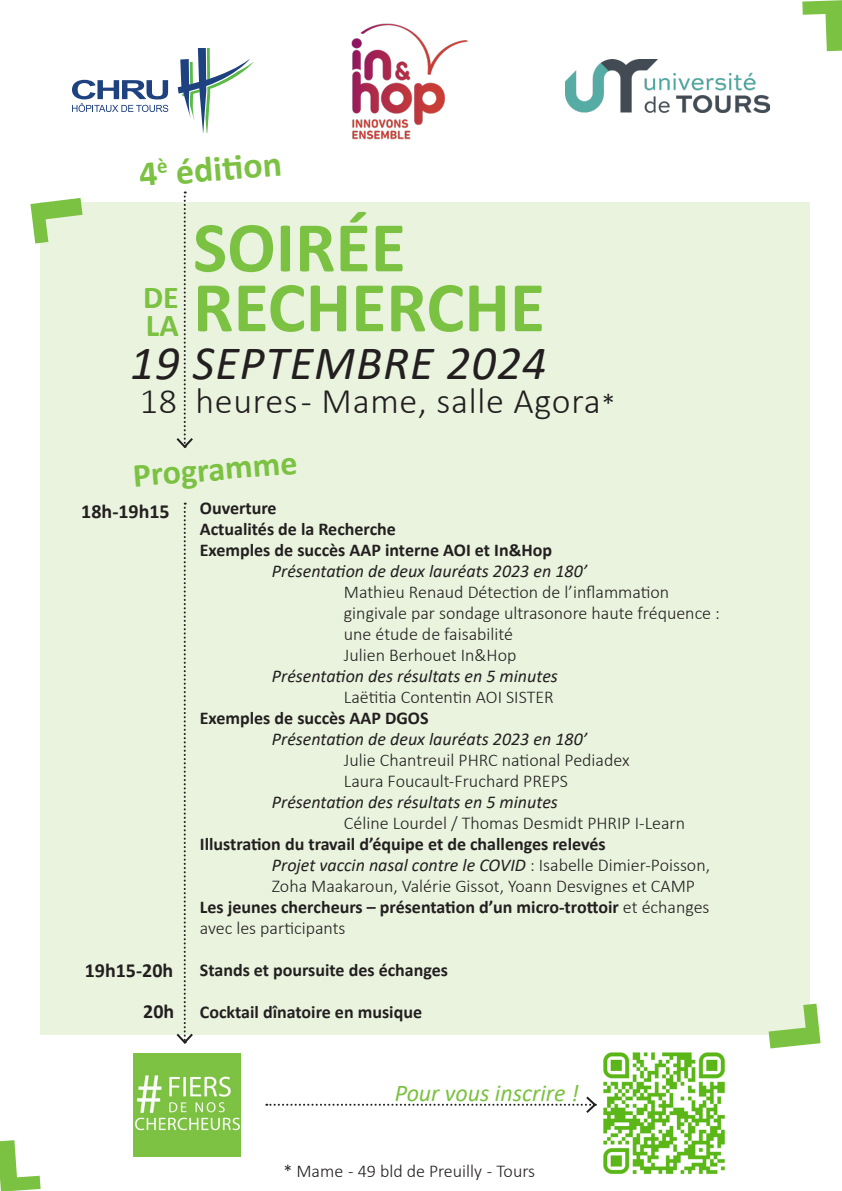
<style>
.page{position:relative;width:842px;height:1191px;background:#fff}
.page>*{position:absolute;margin:0;border:0;box-sizing:border-box;transform-origin:0 0}
.t1{font:700 72px "Calibri";color:#7bc142}
.t2{font:italic 48px "Calibri";letter-spacing:.02em;color:#231f20}
.t3{font:300 36px "Calibri";letter-spacing:.02em;color:#231f20}
.t4{font:700 36px "Calibri";color:#7bc142}
.t5{font:700 34px "Calibri";color:#7bc142}
.t6{font:700 32px "Calibri";color:#7bc142}
.t7{font:italic 24px "Calibri";color:#7bc142}
.t8{font:700 20px "Calibri";color:#231f20}
.t9{font:300 18px "Calibri";color:#231f20}
.t10{font:700 18px "Calibri";color:#231f20}
.t11{font:italic 18px "Calibri";color:#231f20}
.s1{font-size:28px}
.s2{font-weight:300;font-style:normal}
.s3{font-weight:300}
</style>
<div class="page">
<div style="left:41px;top:203px;width:769px;height:832px;background:#e9f3de"></div>
<svg style="left:178px;top:48px;width:76px;height:84px"></svg>
<svg style="left:72px;top:80px;width:96px;height:32px"></svg>
<img style="left:566px;top:59px;width:204px;height:53px">
<img style="left:351px;top:23px;width:117px;height:117px">
<svg style="left:174px;top:191px;width:21px;height:257px"></svg>
<img style="left:133px;top:1053px;width:108px;height:104px">
<svg style="left:176px;top:502px;width:17px;height:542px"></svg>
<img style="left:603px;top:1052px;width:122px;height:123px">
<svg style="left:266px;top:1096px;width:331px;height:17px"></svg>
<svg style="left:40px;top:202px;width:45px;height:41px"></svg>
<p class="t4" style="left:174px;top:147px;width:108px;rotate:-5deg">éditi on</p>
<p class="t6" style="left:143px;top:274px;width:37px">DE</p>
<p class="t6" style="left:146px;top:302px;width:34px">LA</p>
<p class="t1" style="left:193px;top:196px;width:214px">SOIRÉE</p>
<p class="t1" style="left:193px;top:256px;width:353px">RECHERCHE</p>
<p class="t2" style="left:130px;top:329px;width:418px">19 SEPTEMBRE 2024</p>
<p class="t3" style="left:140px;top:379px;width:477px">18 heures - Mame, salle Agora<span class="s1">*</span></p>
<p class="t5" style="left:131px;top:451px;width:166px;rotate:-4deg">Programme</p>
<p class="t8" style="left:81px;top:497px;width:90px">18h-19h15</p>
<p class="t8" style="left:85px;top:956px;width:90px">19h15-20h</p>
<p class="t8" style="left:143px;top:997px;width:32px">20h</p>
<p class="t10" style="left:200px;top:495px;width:78px">Ouverture</p>
<p class="t10" style="left:200px;top:516px;width:198px">Actualités de la Recherche</p>
<p class="t10" style="left:200px;top:537px;width:354px">Exemples de succès AAP interne AOI et In&amp;Hop</p>
<p class="t11" style="left:272px;top:558px;width:317px">Présentation de deux lauréats 2023 en 180’</p>
<p class="t9" style="left:344px;top:581px;width:327px">Mathieu Renaud Détection de l’inflammation</p>
<p class="t9" style="left:344px;top:602px;width:378px">gingivale par sondage ultrasonore haute fréquence :</p>
<p class="t9" style="left:344px;top:623px;width:171px">une étude de faisabilité</p>
<p class="t9" style="left:344px;top:644px;width:174px">Julien Berhouet In&amp;Hop</p>
<p class="t11" style="left:272px;top:663px;width:288px">Présentation des résultats en 5 minutes</p>
<p class="t9" style="left:344px;top:686px;width:211px">Laëtitia Contentin AOI SISTER</p>
<p class="t10" style="left:200px;top:705px;width:230px">Exemples de succès AAP DGOS</p>
<p class="t11" style="left:272px;top:726px;width:317px">Présentation de deux lauréats 2023 en 180’</p>
<p class="t9" style="left:344px;top:749px;width:287px">Julie Chantreuil PHRC national Pediadex</p>
<p class="t9" style="left:344px;top:770px;width:226px">Laura Foucault-Fruchard PREPS</p>
<p class="t11" style="left:272px;top:789px;width:288px">Présentation des résultats en 5 minutes</p>
<p class="t9" style="left:344px;top:812px;width:343px">Céline Lourdel / Thomas Desmidt PHRIP I-Learn</p>
<p class="t10" style="left:200px;top:831px;width:407px">Illustration du travail d’équipe et de challenges relevés</p>
<p class="t11" style="left:272px;top:852px;width:440px">Projet vaccin nasal contre le COVID <span class="s2">: Isabelle Dimier-Poisson,</span></p>
<p class="t9" style="left:272px;top:875px;width:425px">Zoha Maakaroun, Valérie Gissot, Yoann Desvignes et CAMP</p>
<p class="t10" style="left:200px;top:894px;width:511px">Les jeunes chercheurs – présentation d’un micro-trottoir <span class="s3">et échanges</span></p>
<p class="t9" style="left:200px;top:917px;width:147px">avec les participants</p>
<p class="t10" style="left:200px;top:957px;width:250px">Stands et poursuite des échanges</p>
<p class="t10" style="left:200px;top:999px;width:224px">Cocktail dînatoire en musique</p>
<p class="t7" style="left:395px;top:1076px;width:186px">Pour vous inscrire !</p>
<p class="t9" style="left:283px;top:1160px;width:253px">* Mame - 49 bld de Preuilly - Tours</p>
</div>
